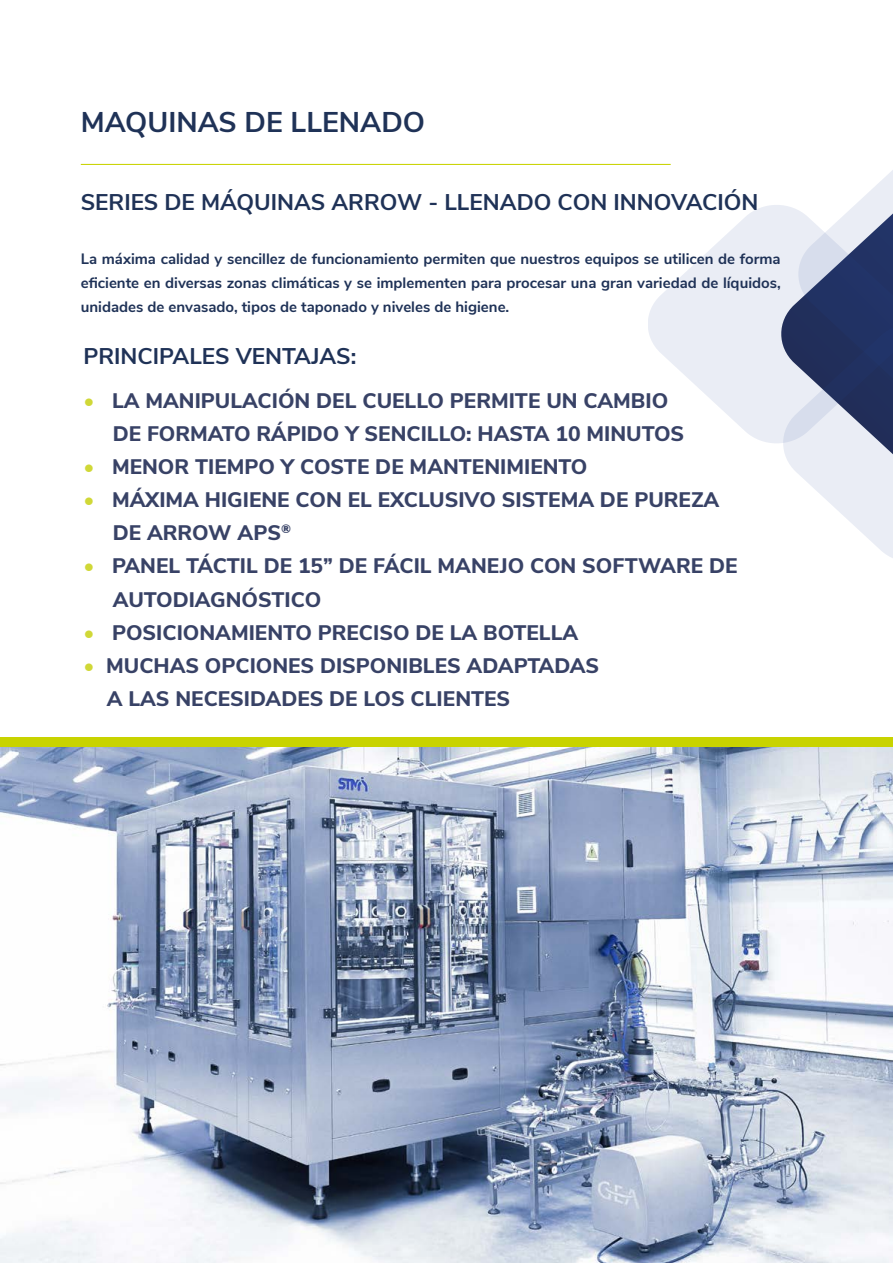
<style>
.page{position:relative;width:893px;height:1263px;background:#fff}
.page>*{position:absolute;margin:0;border:0;box-sizing:border-box;transform-origin:0 0}
.t1{font:700 28.5px "Nunito Sans";color:#1f3257}
.t2{font:700 22.65px "Nunito Sans";color:#1f3257}
.t3{font:800 21px/33.2px "Nunito Sans";color:#384266}
.t4{font:700 15px/24px "Nunito Sans";color:#1f3257;text-align:justify}
.s1{color:#d0d837}
</style>
<div class="page">
<svg style="left:783px;top:170px;width:110px;height:388px"></svg>
<svg style="left:648px;top:205px;width:245px;height:238px;fill:#eaedf5"></svg>
<img style="left:1px;top:746px;width:892px;height:517px">
<div style="left:0;top:737px;width:893px;height:9px;background:#c8d300"></div>
<hr style="left:81px;top:164px;width:590px;height:1px;background:#c8d300">
<h1 class="t1" style="left:81px;top:101px;width:346px">MAQUINAS DE LLENADO</h1>
<p class="t2" style="left:81px;top:186px;width:679px">SERIES DE MÁQUINAS ARROW - LLENADO CON INNOVACIÓN</p>
<p class="t4" style="left:81px;top:246px;width:701px">La máxima calidad y sencillez de funcionamiento permiten que nuestros equipos se utilicen de forma eficiente en diversas zonas climáticas y se implementen para procesar una gran variedad de líquidos, unidades de envasado, tipos de taponado y niveles de higiene.</p>
<p class="t2" style="left:83px;top:339px;width:274px">PRINCIPALES VENTAJAS:</p>
<p class="t3" style="left:113px;top:383px;width:573px;text-indent:-29px"><span class="s1">•</span> LA MANIPULACIÓN DEL CUELLO PERMITE UN CAMBIO<br>DE FORMATO RÁPIDO Y SENCILLO: HASTA 10 MINUTOS</p>
<p class="t3" style="left:83px;top:449px;width:505px"><span class="s1">•</span> MENOR TIEMPO Y COSTE DE MANTENIMIENTO</p>
<p class="t3" style="left:113px;top:482px;width:608px;text-indent:-29px"><span class="s1">•</span> MÁXIMA HIGIENE CON EL EXCLUSIVO SISTEMA DE PUREZA<br>DE ARROW APS<sup>®</sup></p>
<p class="t3" style="left:113px;top:548px;width:626px;text-indent:-29px"><span class="s1">•</span> PANEL TÁCTIL DE 15” DE FÁCIL MANEJO CON SOFTWARE DE<br>AUTODIAGNÓSTICO</p>
<p class="t3" style="left:83px;top:615px;width:496px"><span class="s1">•</span> POSICIONAMIENTO PRECISO DE LA BOTELLA</p>
<p class="t3" style="left:107px;top:648px;width:494px;text-indent:-23px"><span class="s1">•</span> MUCHAS OPCIONES DISPONIBLES ADAPTADAS<br>A LAS NECESIDADES DE LOS CLIENTES</p>
</div>
